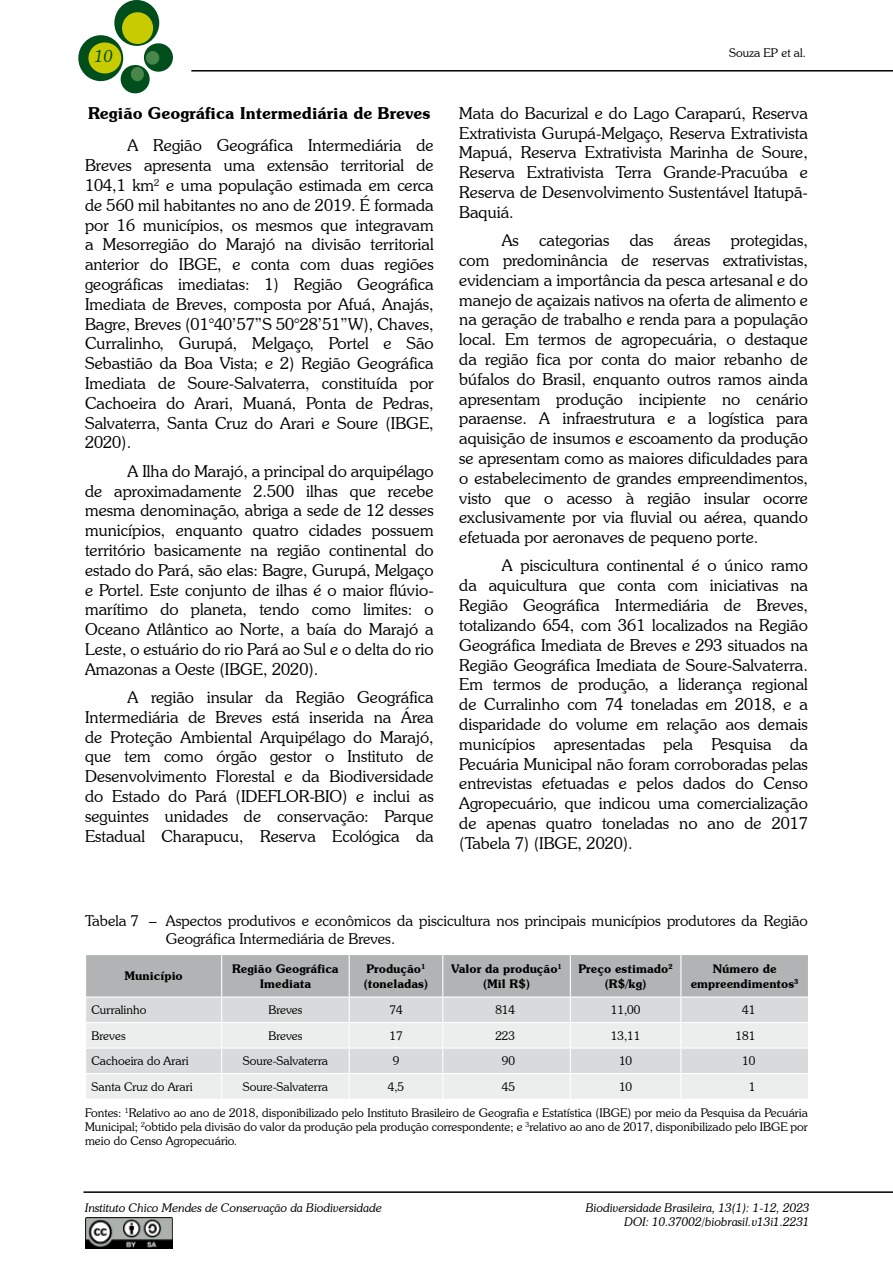
<style>
.page{position:relative;width:893px;height:1263px;background:#fff}
.page>*{position:absolute;margin:0;border:0;box-sizing:border-box;transform-origin:0 0}
.t1{font:300 16.5px/19.8px "Souvenir IT Cby BT";color:#000;text-align:justify}
.t2{font:600 16.5px "Souvenir IT Cby BT";color:#000}
.t3{font:italic 300 16.5px "Souvenir IT Cby BT";color:#004e1b}
.t4{font:300 15px/18px "Souvenir IT Cby BT";color:#000}
.t5{font:300 12px/25.7px "Souvenir IT Cby BT";color:#000}
.t6{font:italic 300 12px/14.4px "Souvenir IT Cby BT";color:#000;text-align:right}
.t7{font:600 12px/14.4px "Souvenir IT Cby BT";color:#000;text-align:center}
</style>
<div class="page">
<img style="left:85px;top:1218px;width:87px;height:30px">
<div style="left:114px;top:0;width:45px;height:46px;background:#004e1b;border-radius:50%"></div>
<div style="left:78px;top:35px;width:45px;height:46px;background:#004e1b;border-radius:50%"></div>
<div style="left:144px;top:43px;width:29px;height:29px;background:#004e1b;border-radius:50%"></div>
<div style="left:121px;top:65px;width:29px;height:28px;background:#004e1b;border-radius:50%"></div>
<div style="left:122px;top:12px;width:31px;height:32px;background:#c8cb00;border-radius:50%"></div>
<div style="left:88px;top:42px;width:33px;height:31px;background:#c8cb00;border-radius:50%"></div>
<div style="left:146px;top:51px;width:13px;height:14px;background:#488649;border-radius:50%"></div>
<div style="left:131px;top:67px;width:13px;height:14px;background:#488649;border-radius:50%"></div>
<hr style="left:83px;top:1191px;width:810px;height:2px;background:#000">
<hr style="left:191px;top:70px;width:702px;height:2px;background:#000">
<svg style="left:86px;top:955px;width:723px;height:143px;background:#d5d6d7"></svg>
<p class="t3" style="left:95px;top:46px;width:20px">10</p>
<p class="t5" style="left:729px;top:40px;width:78px">Souza EP et al.</p>
<p class="t2" style="left:88px;top:103px;width:344px">Região Geográfica Intermediária de Breves</p>
<p class="t1" style="left:85px;top:135px;width:350px;text-indent:43px">A Região Geográfica Intermediária de Breves apresenta uma extensão territorial de 104,1 km<sup>2</sup> e uma população estimada em cerca de 560 mil habitantes no ano de 2019. É formada por 16 municípios, os mesmos que integravam a Mesorregião do Marajó na divisão territorial anterior do IBGE, e conta com duas regiões geográficas imediatas: 1) Região Geográfica Imediata de Breves, composta por Afuá, Anajás, Bagre, Breves (01°40’57”S 50°28’51”W), Chaves, Curralinho, Gurupá, Melgaço, Portel e São Sebastião da Boa Vista; e 2) Região Geográfica Imediata de Soure-Salvaterra, constituída por Cachoeira do Arari, Muaná, Ponta de Pedras, Salvaterra, Santa Cruz do Arari e Soure (IBGE, 2020).</p>
<p class="t1" style="left:85px;top:461px;width:350px;text-indent:43px">A Ilha do Marajó, a principal do arquipélago de aproximadamente 2.500 ilhas que recebe mesma denominação, abriga a sede de 12 desses municípios, enquanto quatro cidades possuem território basicamente na região continental do estado do Pará, são elas: Bagre, Gurupá, Melgaço e Portel. Este conjunto de ilhas é o maior flúvio&shy;marítimo do planeta, tendo como limites: o Oceano Atlântico ao Norte, a baía do Marajó a Leste, o estuário do rio Pará ao Sul e o delta do rio Amazonas a Oeste (IBGE, 2020).</p>
<p class="t1" style="left:85px;top:687px;width:350px;text-indent:43px">A região insular da Região Geográfica Intermediária de Breves está inserida na Área de Proteção Ambiental Arquipélago do Marajó, que tem como órgão gestor o Instituto de Desenvolvimento Florestal e da Biodiversidade do Estado do Pará (IDEFLOR-BIO) e inclui as seguintes unidades de conservação: Parque Estadual Charapucu, Reserva Ecológica da</p>
<p class="t1" style="left:459px;top:103px;width:350px">Mata do Bacurizal e do Lago Caraparú, Reserva Extrativista Gurupá-Melgaço, Reserva Extrativista Mapuá, Reserva Extrativista Marinha de Soure, Reserva Extrativista Terra Grande-Pracuúba e Reserva de Desenvolvimento Sustentável Itatupã-Baquiá.</p>
<p class="t1" style="left:459px;top:230px;width:350px;text-indent:43px">As categorias das áreas protegidas, com predominância de reservas extrativistas, evidenciam a importância da pesca artesanal e do manejo de açaizais nativos na oferta de alimento e na geração de trabalho e renda para a população local. Em termos de agropecuária, o destaque da região fica por conta do maior rebanho de búfalos do Brasil, enquanto outros ramos ainda apresentam produção incipiente no cenário paraense. A infraestrutura e a logística para aquisição de insumos e escoamento da produção se apresentam como as maiores dificuldades para o estabelecimento de grandes empreendimentos, visto que o acesso à região insular ocorre exclusivamente por via fluvial ou aérea, quando efetuada por aeronaves de pequeno porte.</p>
<p class="t1" style="left:459px;top:555px;width:350px;text-indent:43px">A piscicultura continental é o único ramo da aquicultura que conta com iniciativas na Região Geográfica Intermediária de Breves, totalizando 654, com 361 localizados na Região Geográfica Imediata de Breves e 293 situados na Região Geográfica Imediata de Soure-Salvaterra.<br>Em termos de produção, a liderança regional de Curralinho com 74 toneladas em 2018, e a disparidade do volume em relação aos demais municípios apresentadas pela Pesquisa da Pecuária Municipal não foram corroboradas pelas entrevistas efetuadas e pelos dados do Censo Agropecuário, que indicou uma comercialização de apenas quatro toneladas no ano de 2017 (Tabela 7) (IBGE, 2020).</p>
<p class="t4" style="left:166px;top:911px;width:643px;text-indent:-81px">Tabela 7 – Aspectos produtivos e econômicos da piscicultura nos principais municípios produtores da Região<br>Geográfica Intermediária de Breves.</p>
<p class="t7" style="left:124px;top:969px;width:60px">Município</p>
<p class="t7" style="left:232px;top:961px;width:108px">Região Geográfica<br>Imediata</p>
<p class="t7" style="left:364px;top:961px;width:66px;text-align:left">Produção<sup>1 </sup>(toneladas)</p>
<p class="t7" style="left:451px;top:961px;width:112px">Valor da produção<sup>1 </sup>(Mil R$)</p>
<p class="t7" style="left:579px;top:961px;width:96px">Preço estimado<sup>2 </sup>(R$/kg)</p>
<p class="t7" style="left:691px;top:961px;width:110px">Número de empreendimentos<sup>3</sup></p>
<p class="t5" style="left:92px;top:997px;width:56px">Curralinho</p>
<p class="t5" style="left:268px;top:997px;width:36px">Breves</p>
<p class="t5" style="left:389px;top:997px;width:15px">74</p>
<p class="t5" style="left:495px;top:997px;width:21px">814</p>
<p class="t5" style="left:611px;top:997px;width:31px">11,00</p>
<p class="t5" style="left:742px;top:997px;width:15px">41</p>
<p class="t5" style="left:92px;top:1023px;width:36px">Breves</p>
<p class="t5" style="left:268px;top:1023px;width:36px">Breves</p>
<p class="t5" style="left:389px;top:1023px;width:15px">17</p>
<p class="t5" style="left:495px;top:1023px;width:21px">223</p>
<p class="t5" style="left:611px;top:1023px;width:31px">13,11</p>
<p class="t5" style="left:736px;top:1023px;width:21px">181</p>
<p class="t5" style="left:92px;top:1048px;width:98px">Cachoeira do Arari</p>
<p class="t5" style="left:243px;top:1048px;width:87px">Soure-Salvaterra</p>
<p class="t5" style="left:393px;top:1048px;width:8px">9</p>
<p class="t5" style="left:502px;top:1048px;width:15px">90</p>
<p class="t5" style="left:619px;top:1048px;width:15px">10</p>
<p class="t5" style="left:742px;top:1048px;width:15px">10</p>
<p class="t5" style="left:92px;top:1074px;width:103px">Santa Cruz do Arari</p>
<p class="t5" style="left:243px;top:1074px;width:87px">Soure-Salvaterra</p>
<p class="t5" style="left:388px;top:1074px;width:18px">4,5</p>
<p class="t5" style="left:502px;top:1074px;width:15px">45</p>
<p class="t5" style="left:619px;top:1074px;width:15px">10</p>
<p class="t5" style="left:85px;top:1074px;width:724px;text-indent:664px">1<br>Fontes: <sup>1</sup>Relativo ao ano de 2018, disponibilizado pelo Instituto Brasileiro de Geografia e Estatística (IBGE) por meio da Pesquisa da Pecuária</p>
<p class="t5" style="left:85px;top:1119px;width:724px;line-height:14.4px">Municipal; <sup>2</sup>obtido pela divisão do valor da produção pela produção correspondente; e <sup>3</sup>relativo ao ano de 2017, disponibilizado pelo IBGE por meio do Censo Agropecuário.</p>
<p class="t6" style="left:85px;top:1200px;width:298px">Instituto Chico Mendes de Conservação da Biodiversidade</p>
<p class="t6" style="left:586px;top:1200px;width:225px">Biodiversidade Brasileira, 13(1): 1-12, 2023<br>DOI: 10.37002/biobrasil.v13i1.2231</p>
</div>
